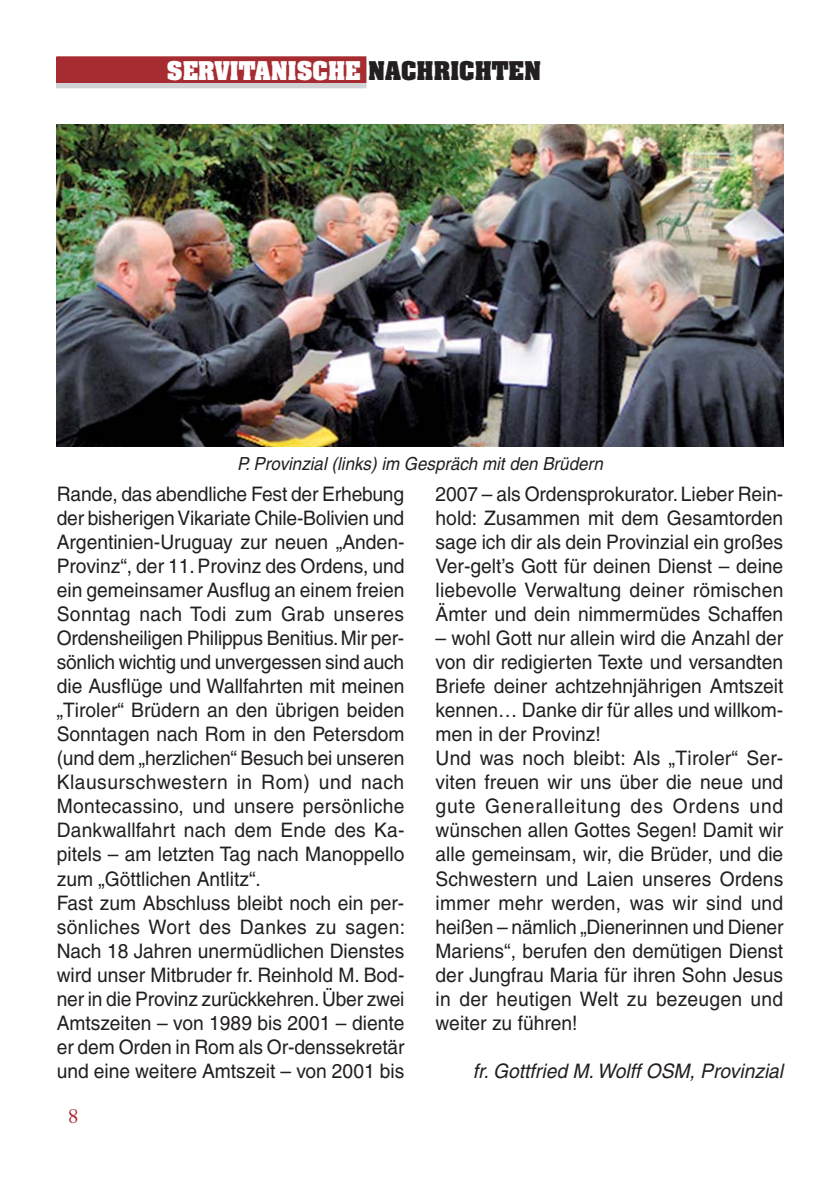
<style>
.page{position:relative;width:840px;height:1191px;background:#fff}
.page>*{position:absolute;margin:0;border:0;box-sizing:border-box;transform-origin:0 0}
.t1{font:700 22px "Aachen";color:#fff}
.t2{font:20px/24px "Helvetica";color:#231f20;scale:.96 1}
.t3{font:italic 20px "Helvetica";color:#231f20;scale:.96 1}
.t4{font:20px "Janson Text";color:#a72c31}
.t5{font:italic 18px "Helvetica";color:#231f20;scale:.94 1}
.s1{color:#231f20}
</style>
<div class="page">
<svg style="left:59px;top:82px;width:305px;height:4px"></svg>
<div style="left:57px;top:62px;width:309px;height:26px;border:1px solid #d1d2d4"></div>
<div style="left:57px;top:57px;width:309px;height:25px;background:#a72c31"></div>
<img style="left:57px;top:125px;width:725px;height:321px">
<p class="t1" style="left:167px;top:61px;width:375px">SERVITANISCHE <span class="s1">NACHRICHTEN</span></p>
<p class="t5" style="left:237px;top:456px;width:390px">P. Provinzial (links) im Gespräch mit den Brüdern</p>
<p class="t2" style="left:57px;top:484px;width:364px">Rande, das abendliche Fest der Erhebung der bisherigen Vikariate Chile-Bolivien und Argentinien-Uruguay zur neuen „Anden-Provinz“, der 11. Provinz des Ordens, und ein gemeinsamer Ausflug an einem freien Sonntag nach Todi zum Grab unseres Ordensheiligen Philippus Benitius. Mir per&shy;sönlich wichtig und unvergessen sind auch die Ausflüge und Wallfahrten mit meinen „Tiroler“ Brüdern an den übrigen beiden Sonntagen nach Rom in den Petersdom (und dem „herzlichen“ Besuch bei unseren Klausurschwestern in Rom) und nach Montecassino, und unsere persönliche Dankwallfahrt nach dem Ende des Ka&shy;pitels – am letzten Tag nach Manoppello zum „Göttlichen Antlitz“.<br>Fast zum Abschluss bleibt noch ein per&shy;sönliches Wort des Dankes zu sagen:<br>Nach 18 Jahren unermüdlichen Dienstes wird unser Mitbruder fr. Reinhold M. Bod&shy;ner in die Provinz zurückkehren. Über zwei Amtszeiten – von 1989 bis 2001 – diente er dem Orden in Rom als Or-denssekretär und eine weitere Amtszeit – von 2001 bis</p>
<p class="t2" style="left:435px;top:484px;width:363px;text-align:justify">2007 – als Ordensprokurator. Lieber Rein&shy;hold: Zusammen mit dem Gesamtorden sage ich dir als dein Provinzial ein großes Ver-gelt’s Gott für deinen Dienst – deine liebevolle Verwaltung deiner römischen Ämter und dein nimmermüdes Schaffen</p>
<p class="t2" style="left:435px;top:628px;width:363px">– wohl Gott nur allein wird die Anzahl der von dir redigierten Texte und versandten Briefe deiner achtzehnjährigen Amtszeit kennen… Danke dir für alles und willkom&shy;men in der Provinz!<br>Und was noch bleibt: Als „Tiroler“ Ser&shy;viten freuen wir uns über die neue und gute Generalleitung des Ordens und wünschen allen Gottes Segen! Damit wir alle gemeinsam, wir, die Brüder, und die Schwestern und Laien unseres Ordens immer mehr werden, was wir sind und heißen – nämlich „Dienerinnen und Diener Mariens“, berufen den demütigen Dienst der Jungfrau Maria für ihren Sohn Jesus in der heutigen Welt zu bezeugen und weiter zu führen!</p>
<p class="t3" style="left:472px;top:1063px;width:325px">fr. Gottfried M. Wolff OSM, Provinzial</p>
<p class="t4" style="left:68px;top:1107px;width:12px">8</p>
</div>
